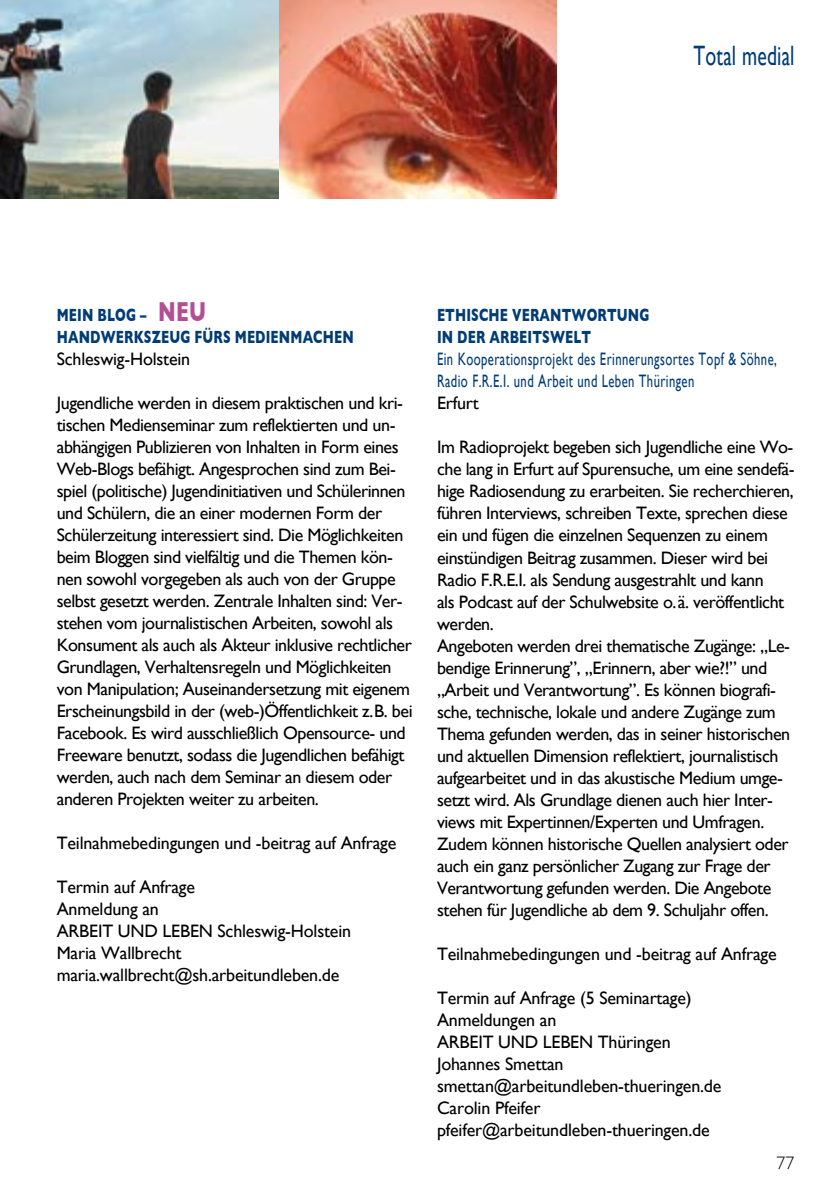
<style>
.page{position:relative;width:840px;height:1191px;background:#fff}
.page>*{position:absolute;margin:0;border:0;box-sizing:border-box;transform-origin:0 0}
.t1{font:28px "Gill Sans";letter-spacing:.01em;color:#003c76;scale:.7 1}
.t2{font:700 28px "Gill Sans";color:#b44e94;scale:.7 1}
.t3{font:18px/22px "Gill Sans";letter-spacing:-.025em;color:#000}
.t4{font:18px/22px "Gill Sans";letter-spacing:.035em;color:#003c76;scale:.7 1}
.t5{font:700 18px "Gill Sans";letter-spacing:.01em;color:#003c76;scale:.7 1}
.t6{font:300 18px "Gill Sans";color:#000}
.s1{font-size:18px;color:#003c76}
</style>
<div class="page">
<img style="left:278px;top:0;width:278px;height:198px">
<img style="left:0;top:0;width:278px;height:198px">
<h1 class="t1" style="left:693px;top:39px;width:146px">Total medial</h1>
<p class="t5" style="left:57px;top:304px;width:86px">MEIN BLOG</p>
<h1 class="t2" style="left:140px;top:295px;width:72px"><span class="s1">–</span> NEU</h1>
<p class="t5" style="left:57px;top:326px;width:32px">HANDWERKSZEUG</p>
<p class="t5" style="left:194px;top:326px;width:14px">FÜRS</p>
<p class="t5" style="left:235px;top:326px;width:33px">MEDIENMACHEN</p>
<p class="t3" style="left:57px;top:348px;width:135px">Schleswig-Holstein</p>
<p class="t3" style="left:57px;top:392px;width:357px">Jugendliche werden in diesem praktischen und kri&shy;tischen Medienseminar zum reflektierten und un&shy;abhängigen Publizieren von Inhalten in Form eines Web-Blogs befähigt. Angesprochen sind zum Bei&shy;spiel (politische) Jugendinitiativen und Schülerinnen und Schülern, die an einer modernen Form der Schülerzeitung interessiert sind. Die Möglichkeiten beim Bloggen sind vielfältig und die Themen kön&shy;nen sowohl vorgegeben als auch von der Gruppe selbst gesetzt werden. Zentrale Inhalten sind: Ver&shy;stehen vom journalistischen Arbeiten, sowohl als Konsument als auch als Akteur inklusive rechtlicher Grundlagen, Verhaltensregeln und Möglichkeiten von Manipulation; Auseinandersetzung mit eigenem Erscheinungsbild in der (web-)Öffentlichkeit z.B. bei Facebook. Es wird ausschließlich Opensource- und Freeware benutzt, sodass die Jugendlichen befähigt werden, auch nach dem Seminar an diesem oder anderen Projekten weiter zu arbeiten.</p>
<p class="t3" style="left:57px;top:832px;width:341px">Teilnahmebedingungen und -beitrag auf Anfrage</p>
<p class="t3" style="left:57px;top:876px;width:296px">Termin auf Anfrage<br>Anmeldung an<br>ARBEIT UND LEBEN Schleswig-Holstein<br>Maria Wallbrecht maria.wallbrecht@sh.arbeitundleben.de</p>
<p class="t5" style="left:437px;top:305px;width:26px">ETHISCHE</p>
<p class="t5" style="left:512px;top:305px;width:30px">VERANTWORTUN</p>
<p class="t5" style="left:639px;top:305px;width:16px">G</p>
<p class="t5" style="left:437px;top:327px;width:43px">IN DER</p>
<p class="t5" style="left:489px;top:327px;width:29px">ARBEITSWELT</p>
<p class="t4" style="left:437px;top:348px;width:487px">Ein Kooperationsprojekt des Erinnerungsortes Topf &amp; Söhne,<br>Radio F.R.E.I. und Arbeit und Leben Thüringen</p>
<p class="t3" style="left:437px;top:392px;width:43px">Erfurt</p>
<p class="t3" style="left:437px;top:436px;width:359px">Im Radioprojekt begeben sich Jugendliche eine Wo&shy;che lang in Erfurt auf Spurensuche, um eine sendefä&shy;hige Radiosendung zu erarbeiten. Sie recherchieren, führen Interviews, schreiben Texte, sprechen diese ein und fügen die einzelnen Sequenzen zu einem einstündigen Beitrag zusammen. Dieser wird bei Radio F.R.E.I. als Sendung ausgestrahlt und kann<br>als Podcast auf der Schulwebsite o.ä. veröffentlicht werden.<br>Angeboten werden drei thematische Zugänge: „Le&shy;bendige Erinnerung”, „Erinnern, aber wie?!” und „Arbeit und Verantwortung”. Es können biografi&shy;sche, technische, lokale und andere Zugänge zum Thema gefunden werden, das in seiner historischen und aktuellen Dimension reflektiert, journalistisch aufgearbeitet und in das akustische Medium umge&shy;setzt wird. Als Grundlage dienen auch hier Inter&shy;views mit Expertinnen/Experten und Umfragen.<br>Zudem können historische Quellen analysiert oder auch ein ganz persönlicher Zugang zur Frage der Verantwortung gefunden werden. Die Angebote stehen für Jugendliche ab dem 9. Schuljahr offen.</p>
<p class="t3" style="left:437px;top:942px;width:341px">Teilnahmebedingungen und -beitrag auf Anfrage</p>
<p class="t3" style="left:437px;top:986px;width:286px">Termin auf Anfrage (5 Seminartage)<br>Anmeldungen an<br>ARBEIT UND LEBEN Thüringen<br>Johannes Smettan smettan@arbeitundleben-thueringen.de<br>Carolin Pfeifer pfeifer@arbeitundleben-thueringen.de</p>
<p class="t6" style="left:776px;top:1153px;width:20px">77</p>
</div>
